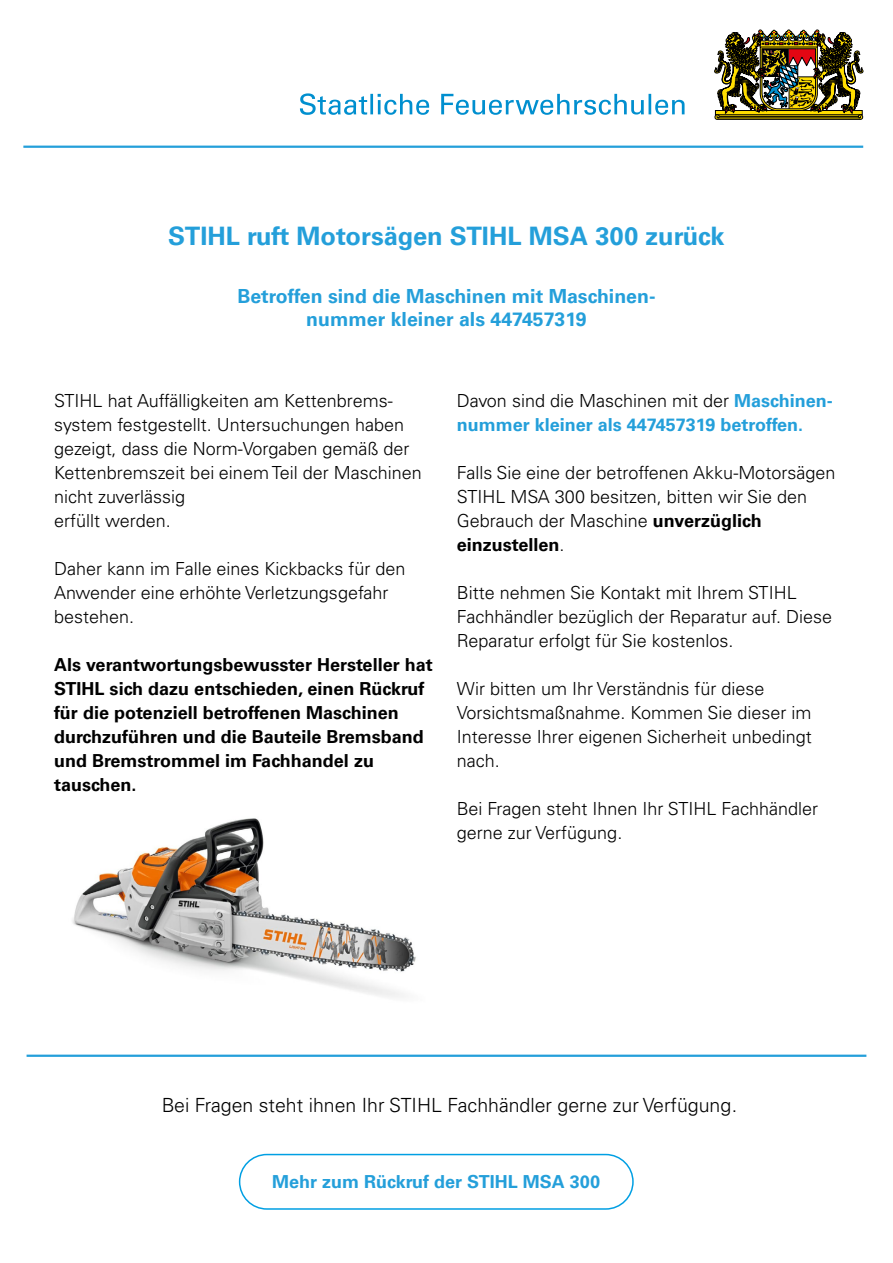
<style>
.page{position:relative;width:893px;height:1263px;background:#fff}
.page>*{position:absolute;margin:0;border:0;box-sizing:border-box;transform-origin:0 0}
.t1{font:700 25.5px "Univers LT Pro 65";color:#249fda}
.t2{font:700 19.5px/23.4px "Univers LT Pro 65";color:#249fda;text-align:center}
.t3{font:300 19.5px "Univers LT Pro 45";color:#000}
.t4{font:300 18px/24px "Univers LT Pro 45";color:#000}
.t5{font:700 18px/24px "Univers LT Pro 65";color:#000}
.t6{font:700 18px "Univers LT Pro 65";color:#249fda}
.s1{font-family:"Univers LT Pro 65";font-weight:700;color:#249fda}
.s2{font-family:"Univers LT Pro 65";font-weight:700}
.s3{font-family:"Univers LT Pro 45";font-weight:300}
</style>
<div class="page">
<svg style="left:300px;top:93px;width:384px;height:22px"></svg>
<svg style="left:714px;top:30px;width:149px;height:90px"></svg>
<hr style="left:23px;top:146px;width:840px;height:2px;background:#249fda">
<img style="left:72px;top:818px;width:344px;height:179px">
<hr style="left:27px;top:1054px;width:839px;height:3px;background:#249fda">
<div style="left:239px;top:1154px;width:395px;height:56px;border:2px solid #009fe3;border-radius:27px"></div>
<h1 class="t1" style="left:168px;top:218px;width:558px">STIHL ruft Motorsägen STIHL MSA 300 zurück</h1>
<p class="t2" style="left:237px;top:283px;width:420px">Betroffen sind die Maschinen mit Maschinen&shy;nummer kleiner als 447457319</p>
<p class="t4" style="left:54px;top:388px;width:369px">STIHL hat Auffälligkeiten am Kettenbrems&shy;system festgestellt. Untersuchungen haben gezeigt, dass die Norm-Vorgaben gemäß der Kettenbremszeit bei einem Teil der Maschinen nicht zuverlässig<br>erfüllt werden.</p>
<p class="t4" style="left:54px;top:556px;width:353px">Daher kann im Falle eines Kickbacks für den<br>Anwender eine erhöhte Verletzungsgefahr bestehen.</p>
<p class="t5" style="left:54px;top:652px;width:380px">Als verantwortungsbewusster Hersteller hat STIHL sich dazu entschieden, einen Rückruf für die potenziell betroffenen Maschinen durchzuführen und die Bauteile Bremsband und Bremstrommel im Fachhandel zu tauschen.</p>
<p class="t4" style="left:457px;top:388px;width:378px">Davon sind die Maschinen mit der <span class="s1">Maschinen-</span></p>
<p class="t6" style="left:457px;top:412px;width:348px">nummer kleiner als 447457319 betroffen.</p>
<p class="t4" style="left:457px;top:460px;width:380px">Falls Sie eine der betroffenen Akku-Motorsägen<br>STIHL MSA 300 besitzen, bitten wir Sie den<br>Gebrauch der Maschine <span class="s2">unverzüglich</span></p>
<p class="t5" style="left:457px;top:532px;width:109px">einzustellen<span class="s3">.</span></p>
<p class="t4" style="left:457px;top:580px;width:377px">Bitte nehmen Sie Kontakt mit Ihrem STIHL<br>Fachhändler bezüglich der Reparatur auf. Diese<br>Reparatur erfolgt für Sie kostenlos.</p>
<p class="t4" style="left:457px;top:676px;width:357px">Wir bitten um Ihr Verständnis für diese Vorsichtsmaßnahme. Kommen Sie dieser im Interesse Ihrer eigenen Sicherheit unbedingt nach.</p>
<p class="t4" style="left:457px;top:796px;width:363px">Bei Fragen steht Ihnen Ihr STIHL Fachhändler gerne zur Verfügung.</p>
<p class="t3" style="left:162px;top:1093px;width:577px">Bei Fragen steht ihnen Ihr STIHL Fachhändler gerne zur Verfügung.</p>
<p class="t6" style="left:272px;top:1169px;width:329px">Mehr zum Rückruf der STIHL MSA 300</p>
</div>
